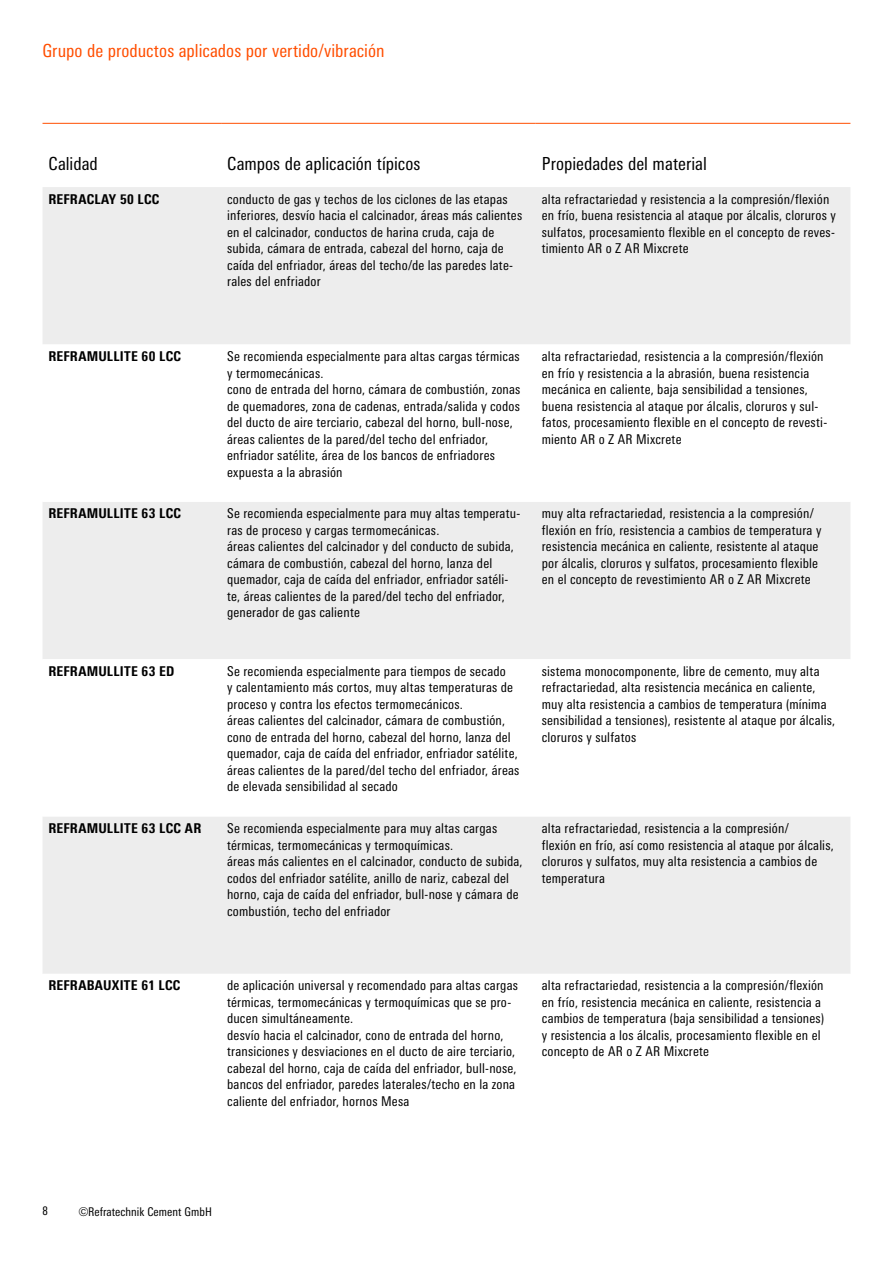
<style>
.page{position:relative;width:893px;height:1263px;background:#fff}
.page>*{position:absolute;margin:0;border:0;box-sizing:border-box;transform-origin:0 0}
.subline_12_420{font:condensed 18px "Linotype Univers";color:#000}
.subline_12_420-2{font:condensed 18px "Linotype Univers";color:#ff4e00}
.subline_12_420-3{font:condensed 13.5px/16.5px "Linotype Univers";letter-spacing:.015em;color:#000}
.subline_12_420-4{font:800 condensed 13.5px "Linotype Univers";letter-spacing:.02em;color:#000}
.t1{font:condensed 12px "Linotype Univers";letter-spacing:.005em;color:#000}
</style>
<div class="page">
<div style="left:43px;top:187px;width:807px;height:157px;background:#ededed"></div>
<svg style="left:43px;top:502px;width:807px;height:472px;fill:#ededed"></svg>
<hr style="left:43px;top:123px;width:178px;height:1px;background:#ff4e00">
<hr style="left:221px;top:123px;width:315px;height:1px;background:#ff4e00">
<hr style="left:536px;top:123px;width:314px;height:1px;background:#ff4e00">
<p class="subline_12_420-2" style="left:43px;top:40px;width:344px">Grupo de productos aplicados por vertido/vibración</p>
<p class="subline_12_420" style="left:49px;top:153px;width:51px">Calidad</p>
<p class="subline_12_420" style="left:227px;top:153px;width:195px">Campos de aplicación típicos</p>
<p class="subline_12_420" style="left:542px;top:153px;width:167px">Propiedades del material</p>
<p class="subline_12_420-4" style="left:49px;top:191px;width:112px">REFRACLAY 50 LCC</p>
<p class="subline_12_420-3" style="left:227px;top:191px;width:297px">conducto de gas y techos de los ciclones de las etapas inferiores, desvío hacia el calcinador, áreas más calientes en el calcinador, conductos de harina cruda, caja de subida, cámara de entrada, cabezal del horno, caja de caída del enfriador, áreas del techo/de las paredes late&shy;rales del enfriador</p>
<p class="subline_12_420-3" style="left:542px;top:191px;width:296px">alta refractariedad y resistencia a la compresión/flexión en frío, buena resistencia al ataque por álcalis, cloruros y sulfatos, procesamiento flexible en el concepto de reves&shy;timiento AR o Z AR Mixcrete</p>
<p class="subline_12_420-4" style="left:49px;top:348px;width:134px">REFRAMULLITE 60 LCC</p>
<p class="subline_12_420-3" style="left:227px;top:348px;width:294px">Se recomienda especialmente para altas cargas térmicas y termomecánicas.</p>
<p class="subline_12_420-3" style="left:227px;top:381px;width:295px">cono de entrada del horno, cámara de combustión, zonas de quemadores, zona de cadenas, entrada/salida y codos del ducto de aire terciario, cabezal del horno, bull-nose, áreas calientes de la pared/del techo del enfriador, enfriador satélite, área de los bancos de enfriadores expuesta a la abrasión</p>
<p class="subline_12_420-4" style="left:49px;top:505px;width:134px">REFRAMULLITE 63 LCC</p>
<p class="subline_12_420-3" style="left:227px;top:505px;width:295px">Se recomienda especialmente para muy altas temperatu&shy;ras de proceso y cargas termomecánicas.</p>
<p class="subline_12_420-3" style="left:227px;top:538px;width:288px">áreas calientes del calcinador y del conducto de subida, cámara de combustión, cabezal del horno, lanza del quemador, caja de caída del enfriador, enfriador satéli&shy;te, áreas calientes de la pared/del techo del enfriador, generador de gas caliente</p>
<p class="subline_12_420-4" style="left:49px;top:663px;width:127px">REFRAMULLITE 63 ED</p>
<p class="subline_12_420-3" style="left:227px;top:663px;width:287px">Se recomienda especialmente para tiempos de secado y calentamiento más cortos, muy altas temperaturas de proceso y contra los efectos termomecánicos.</p>
<p class="subline_12_420-3" style="left:227px;top:712px;width:294px">áreas calientes del calcinador, cámara de combustión, cono de entrada del horno, cabezal del horno, lanza del quemador, caja de caída del enfriador, enfriador satélite, áreas calientes de la pared/del techo del enfriador, áreas de elevada sensibilidad al secado</p>
<p class="subline_12_420-4" style="left:49px;top:820px;width:154px">REFRAMULLITE 63 LCC AR</p>
<p class="subline_12_420-3" style="left:227px;top:820px;width:272px">Se recomienda especialmente para muy altas cargas térmicas, termomecánicas y termoquímicas.</p>
<p class="subline_12_420-3" style="left:227px;top:853px;width:297px">áreas más calientes en el calcinador, conducto de subida, codos del enfriador satélite, anillo de nariz, cabezal del horno, caja de caída del enfriador, bull-nose y cámara de combustión, techo del enfriador</p>
<p class="subline_12_420-3" style="left:542px;top:348px;width:287px">alta refractariedad, resistencia a la compresión/flexión en frío y resistencia a la abrasión, buena resistencia mecánica en caliente, baja sensibilidad a tensiones, buena resistencia al ataque por álcalis, cloruros y sul&shy;fatos, procesamiento flexible en el concepto de revesti&shy;miento AR o Z AR Mixcrete</p>
<p class="subline_12_420-3" style="left:542px;top:505px;width:281px">muy alta refractariedad, resistencia a la compresión/ flexión en frío, resistencia a cambios de temperatura y resistencia mecánica en caliente, resistente al ataque por álcalis, cloruros y sulfatos, procesamiento flexible en el concepto de revestimiento AR o Z AR Mixcrete</p>
<p class="subline_12_420-3" style="left:542px;top:663px;width:295px">sistema monocomponente, libre de cemento, muy alta refractariedad, alta resistencia mecánica en caliente, muy alta resistencia a cambios de temperatura (mínima sensibilidad a tensiones), resistente al ataque por álcalis, cloruros y sulfatos</p>
<p class="subline_12_420-3" style="left:542px;top:820px;width:293px">alta refractariedad, resistencia a la compresión/<br>flexión en frío, así como resistencia al ataque por álcalis, cloruros y sulfatos, muy alta resistencia a cambios de temperatura</p>
<p class="subline_12_420-4" style="left:49px;top:977px;width:133px">REFRABAUXITE 61 LCC</p>
<p class="subline_12_420-3" style="left:227px;top:977px;width:292px">de aplicación universal y recomendado para altas cargas térmicas, termomecánicas y termoquímicas que se pro&shy;ducen simultáneamente.</p>
<p class="subline_12_420-3" style="left:227px;top:1027px;width:291px">desvío hacia el calcinador, cono de entrada del horno, transiciones y desviaciones en el ducto de aire terciario, cabezal del horno, caja de caída del enfriador, bull-nose, bancos del enfriador, paredes laterales/techo en la zona caliente del enfriador, hornos Mesa</p>
<p class="subline_12_420-3" style="left:542px;top:977px;width:284px">alta refractariedad, resistencia a la compresión/flexión en frío, resistencia mecánica en caliente, resistencia a cambios de temperatura (baja sensibilidad a tensiones) y resistencia a los álcalis, procesamiento flexible en el concepto de AR o Z AR Mixcrete</p>
<p class="t1" style="left:43px;top:1204px;width:7px">8</p>
<p class="t1" style="left:79px;top:1204px;width:135px">©Refratechnik Cement GmbH</p>
</div>
